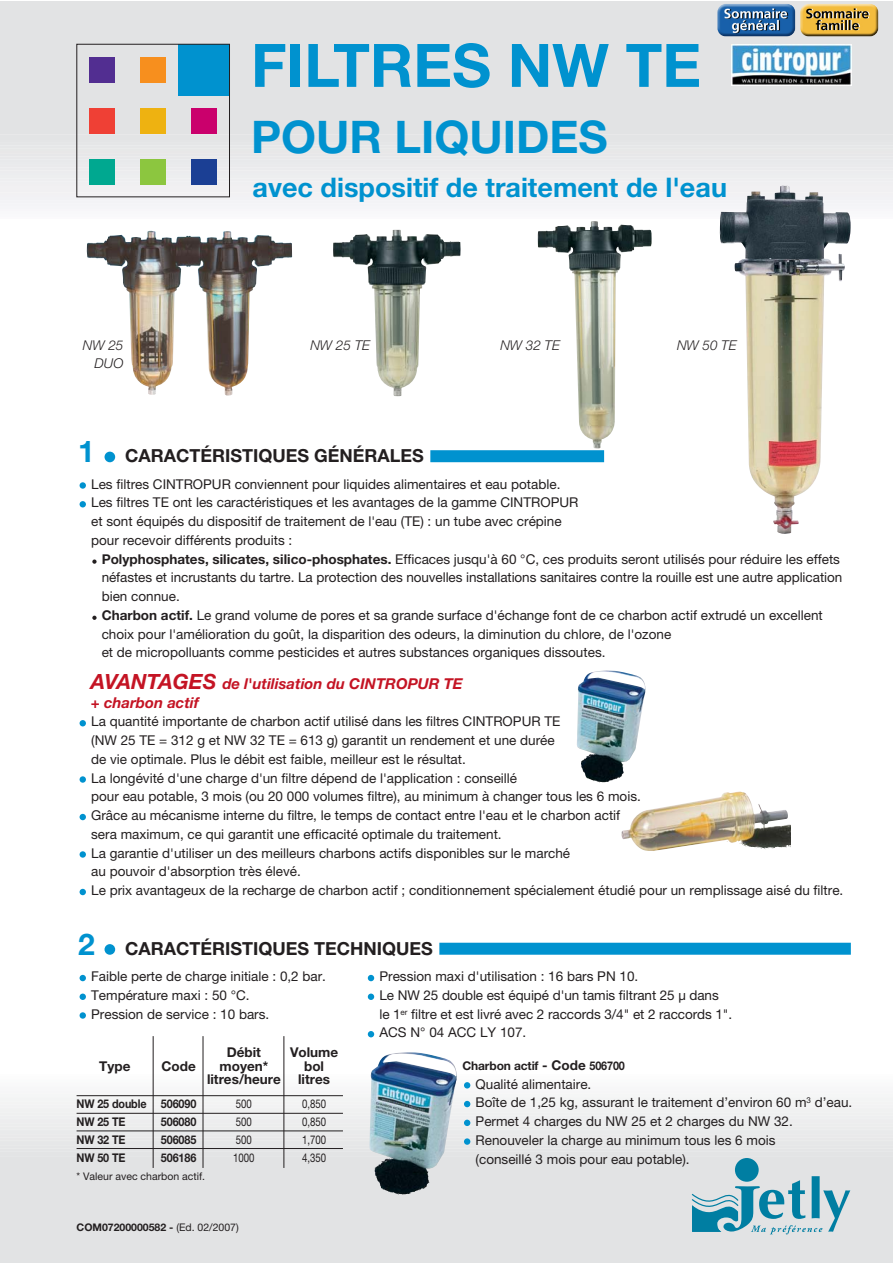
<style>
.page{position:relative;width:893px;height:1263px;background:#fff}
.page>*{position:absolute;margin:0;border:0;box-sizing:border-box;transform-origin:0 0}
.t1{font:700 60px "Helvetica Neue";color:#0092cf}
.t2{font:700 45px "Helvetica Neue";color:#0092cf}
.t3{font:700 27px "Helvetica Neue";color:#0092cf}
.t4{font:700 18px "Helvetica Neue";color:#231f20}
.t5{font:italic 700 15px/18.8px "Helvetica Neue";color:#c41424}
.t6{font:13.5px/18.8px "Helvetica Neue";color:#231f20}
.t7{font:700 13.5px/13.5px "Helvetica Neue";color:#231f20;text-align:center}
.t8{font:italic 300 13.5px/18.8px "Helvetica Neue";color:#231f20;text-align:right}
.t9{font:700 12px/18px "Helvetica Neue";letter-spacing:-.01em;color:#231f20;scale:.9 1}
.t10{font:12px/18px "Helvetica Neue";color:#231f20;text-align:justify;scale:.8 1}
.t11{font:700 12px "Helvetica Neue";letter-spacing:-.01em;color:#231f20}
.t12{font:700 10.5px "Helvetica Neue";color:#231f20}
.t13{font:10.5px "Helvetica Neue";color:#231f20}
.s1{font-size:30px;color:#0092cf}
.s2{font-weight:700}
.s3{font-size:21px}
.s4{font-weight:400}
.s5{font-size:13.5px}
</style>
<div class="page">
<div style="left:0;top:1158px;width:892px;height:105px;background:#e2e3e4"></div>
<div style="left:0;top:1077px;width:892px;height:9px;background:#fafbfb"></div>
<div style="left:0;top:1085px;width:892px;height:9px;background:#f7f7f8"></div>
<div style="left:0;top:1093px;width:892px;height:9px;background:#f4f5f5"></div>
<div style="left:0;top:1101px;width:892px;height:9px;background:#f2f2f3"></div>
<div style="left:0;top:1110px;width:892px;height:9px;background:#eff0f0"></div>
<div style="left:0;top:1118px;width:892px;height:9px;background:#ededee"></div>
<div style="left:0;top:1126px;width:892px;height:9px;background:#eaebec"></div>
<svg style="left:76px;top:1129px;width:267px;height:3px"></svg>
<div style="left:0;top:1134px;width:892px;height:10px;background:#e8e8e9"></div>
<div style="left:0;top:1143px;width:892px;height:9px;background:#e5e6e7"></div>
<div style="left:0;top:1151px;width:892px;height:7px;background:#e3e4e5"></div>
<div style="left:0;top:133px;width:892px;height:8px;background:#e3e4e5"></div>
<div style="left:0;top:140px;width:892px;height:9px;background:#e5e6e7"></div>
<div style="left:0;top:148px;width:892px;height:9px;background:#e8e7e8"></div>
<div style="left:0;top:156px;width:892px;height:9px;background:#e8e9eb"></div>
<div style="left:0;top:164px;width:892px;height:10px;background:#ebebed"></div>
<div style="left:0;top:173px;width:892px;height:9px;background:#edeeef"></div>
<div style="left:0;top:181px;width:892px;height:9px;background:#f0eff1"></div>
<div style="left:0;top:189px;width:892px;height:9px;background:#f2f1f3"></div>
<div style="left:0;top:197px;width:892px;height:10px;background:#f3f3f6"></div>
<div style="left:0;top:206px;width:892px;height:9px;background:#f7f6f9"></div>
<hr style="left:0;top:214px;width:892px;height:4px;background:#fbfafc">
<div style="left:0;top:2px;width:892px;height:131px;background:#e2e3e4"></div>
<div style="left:735px;top:1158px;width:23px;height:24px;background:#007ea2;border-radius:50%"></div>
<svg style="left:691px;top:1176px;width:159px;height:58px"></svg>
<div style="left:89px;top:57px;width:26px;height:25px;background:#522e91"></div>
<div style="left:140px;top:57px;width:26px;height:25px;background:#f78f1e"></div>
<div style="left:89px;top:108px;width:26px;height:25px;background:#ef4035"></div>
<div style="left:140px;top:108px;width:26px;height:25px;background:#eeb211"></div>
<div style="left:191px;top:108px;width:26px;height:25px;background:#ca006c"></div>
<div style="left:89px;top:159px;width:26px;height:25px;background:#00a890"></div>
<div style="left:140px;top:159px;width:26px;height:25px;background:#8cc63f"></div>
<div style="left:191px;top:159px;width:26px;height:25px;background:#1b3f94"></div>
<div style="left:179px;top:44px;width:51px;height:51px;background:#0092cf"></div>
<div style="left:77px;top:44px;width:153px;height:153px;border:1px solid #231f20"></div>
<div style="left:439px;top:943px;width:411px;height:12px;background:#0092cf"></div>
<div style="left:104px;top:944px;width:11px;height:11px;background:#0092cf;border-radius:50%"></div>
<div style="left:80px;top:1012px;width:6px;height:7px;background:#0092cf;border-radius:50%"></div>
<svg style="left:80px;top:994px;width:6px;height:6px"></svg>
<svg style="left:80px;top:975px;width:6px;height:6px"></svg>
<svg style="left:368px;top:1031px;width:6px;height:6px"></svg>
<svg style="left:368px;top:994px;width:6px;height:6px"></svg>
<svg style="left:368px;top:975px;width:6px;height:6px"></svg>
<img style="left:87px;top:231px;width:205px;height:164px">
<img style="left:333px;top:234px;width:127px;height:162px">
<img style="left:719px;top:186px;width:132px;height:348px">
<hr style="left:77px;top:1095px;width:266px;height:1px;background:#231f20">
<hr style="left:77px;top:1113px;width:266px;height:1px;background:#231f20">
<hr style="left:77px;top:1131px;width:266px;height:1px;background:#231f20">
<hr style="left:77px;top:1148px;width:266px;height:1px;background:#231f20">
<hr style="left:153px;top:1036px;width:1px;height:132px;background:#231f20">
<hr style="left:203px;top:1036px;width:1px;height:132px;background:#231f20">
<hr style="left:283px;top:1036px;width:1px;height:132px;background:#231f20">
<img style="left:369px;top:1052px;width:88px;height:141px">
<div style="left:430px;top:450px;width:174px;height:12px;background:#0092cf"></div>
<div style="left:104px;top:452px;width:11px;height:10px;background:#0092cf;border-radius:50%"></div>
<svg style="left:80px;top:889px;width:6px;height:6px"></svg>
<div style="left:80px;top:851px;width:6px;height:7px;background:#0092cf;border-radius:50%"></div>
<svg style="left:80px;top:814px;width:6px;height:6px"></svg>
<div style="left:80px;top:776px;width:6px;height:7px;background:#0092cf;border-radius:50%"></div>
<svg style="left:80px;top:720px;width:6px;height:6px"></svg>
<svg style="left:92px;top:616px;width:5px;height:4px"></svg>
<svg style="left:92px;top:560px;width:5px;height:4px"></svg>
<svg style="left:80px;top:501px;width:6px;height:6px"></svg>
<div style="left:80px;top:482px;width:6px;height:7px;background:#0092cf;border-radius:50%"></div>
<img style="left:577px;top:670px;width:69px;height:111px">
<img style="left:621px;top:796px;width:169px;height:55px">
<div style="left:464px;top:1138px;width:6px;height:7px;background:#0092cf;border-radius:50%"></div>
<svg style="left:464px;top:1120px;width:6px;height:6px"></svg>
<svg style="left:464px;top:1101px;width:6px;height:6px"></svg>
<div style="left:464px;top:1082px;width:6px;height:7px;background:#0092cf;border-radius:50%"></div>
<img style="left:537px;top:227px;width:114px;height:221px">
<img style="left:731px;top:44px;width:120px;height:41px">
<img style="left:717px;top:4px;width:161px;height:33px">
<h1 class="t1" style="left:251px;top:44px;width:451px">FILTRES NW TE</h1>
<h2 class="t2" style="left:251px;top:121px;width:358px">POUR LIQUIDES</h2>
<h3 class="t3" style="left:252px;top:177px;width:476px">avec dispositif de traitement de l'eau</h3>
<p class="t8" style="left:83px;top:337px;width:42px">NW 25<br>DUO</p>
<p class="t8" style="left:310px;top:337px;width:61px">NW 25 TE</p>
<p class="t8" style="left:677px;top:337px;width:61px">NW 50 TE</p>
<p class="t8" style="left:500px;top:337px;width:61px">NW 32 TE</p>
<h3 class="t4" style="left:78px;top:449px;width:347px"><span class="s1">1</span> CARACTÉRISTIQUES GÉNÉRALES</h3>
<p class="t6" style="left:91px;top:476px;width:488px">Les filtres CINTROPUR conviennent pour liquides alimentaires et eau potable.<br>Les filtres TE ont les caractéristiques et les avantages de la gamme CINTROPUR et sont équipés du dispositif de traitement de l'eau (TE) : un tube avec crépine pour recevoir différents produits :</p>
<p class="t6" style="left:102px;top:551px;width:742px"><span class="s2">Polyphosphates, silicates, silico-phosphates.</span> Efficaces jusqu'à 60 °C, ces produits seront utilisés pour réduire les effets néfastes et incrustants du tartre. La protection des nouvelles installations sanitaires contre la rouille est une autre application bien connue.<br><span class="s2">Charbon actif.</span> Le grand volume de pores et sa grande surface d'échange font de ce charbon actif extrudé un excellent choix pour l'amélioration du goût, la disparition des odeurs, la diminution du chlore, de l'ozone<br>et de micropolluants comme pesticides et autres substances organiques dissoutes.</p>
<p class="t5" style="left:91px;top:676px;width:373px"><span class="s3">AVANTAGES</span> de l'utilisation du CINTROPUR TE + charbon actif</p>
<p class="t6" style="left:91px;top:714px;width:753px">La quantité importante de charbon actif utilisé dans les filtres CINTROPUR TE<br>(NW 25 TE = 312 g et NW 32 TE = 613 g) garantit un rendement et une durée<br>de vie optimale. Plus le débit est faible, meilleur est le résultat.<br>La longévité d'une charge d'un filtre dépend de l'application : conseillé<br>pour eau potable, 3 mois (ou 20 000 volumes filtre), au minimum à changer tous les 6 mois.<br>Grâce au mécanisme interne du filtre, le temps de contact entre l'eau et le charbon actif<br>sera maximum, ce qui garantit une efficacité optimale du traitement.<br>La garantie d'utiliser un des meilleurs charbons actifs disponibles sur le marché<br>au pouvoir d'absorption très élevé.<br>Le prix avantageux de la recharge de charbon actif ; conditionnement spécialement étudié pour un remplissage aisé du filtre.</p>
<h3 class="t4" style="left:78px;top:942px;width:356px"><span class="s1">2</span> CARACTÉRISTIQUES TECHNIQUES</h3>
<p class="t6" style="left:91px;top:968px;width:236px">Faible perte de charge initiale : 0,2 bar.<br>Température maxi : 50 °C.<br>Pression de service : 10 bars.</p>
<p class="t6" style="left:379px;top:968px;width:354px">Pression maxi d'utilisation : 16 bars PN 10.<br>Le NW 25 double est équipé d'un tamis filtrant 25 µ dans<br>le 1<sup>er</sup> filtre et est livré avec 2 raccords 3/4" et 2 raccords 1".<br>ACS N° 04 ACC LY 107.</p>
<p class="t7" style="left:99px;top:1061px;width:33px">Type</p>
<p class="t7" style="left:161px;top:1061px;width:36px">Code</p>
<p class="t7" style="left:207px;top:1047px;width:75px">Débit moyen* litres/heure</p>
<p class="t7" style="left:290px;top:1047px;width:50px">Volume bol litres</p>
<p class="t9" style="left:77px;top:1096px;width:79px">NW 25 double<br>NW 25 TE<br>NW 32 TE<br>NW 50 TE</p>
<p class="t9" style="left:161px;top:1096px;width:41px;text-align:justify">506090<br>506080<br>506085<br>506186</p>
<p class="t10" style="left:302px;top:1096px;width:32px">0,850<br>0,850<br>1,700<br>4,350</p>
<p class="t10" style="left:233px;top:1096px;width:28px;text-align:left">500<br>500<br>500<br>1000</p>
<p class="t13" style="left:77px;top:1172px;width:130px">* Valeur avec charbon actif.</p>
<p class="t12" style="left:77px;top:1224px;width:164px">COM07200000582 - <span class="s4">(Ed. 02/2007)</span></p>
<p class="t11" style="left:462px;top:1061px;width:164px">Charbon actif <span class="s5">- Code</span> 506700</p>
<p class="t6" style="left:475px;top:1076px;width:378px">Qualité alimentaire.<br>Boîte de 1,25 kg, assurant le traitement d’environ 60 m<sup>3</sup> d’eau.<br>Permet 4 charges du NW 25 et 2 charges du NW 32.<br>Renouveler la charge au minimum tous les 6 mois<br>(conseillé 3 mois pour eau potable).</p>
</div>
